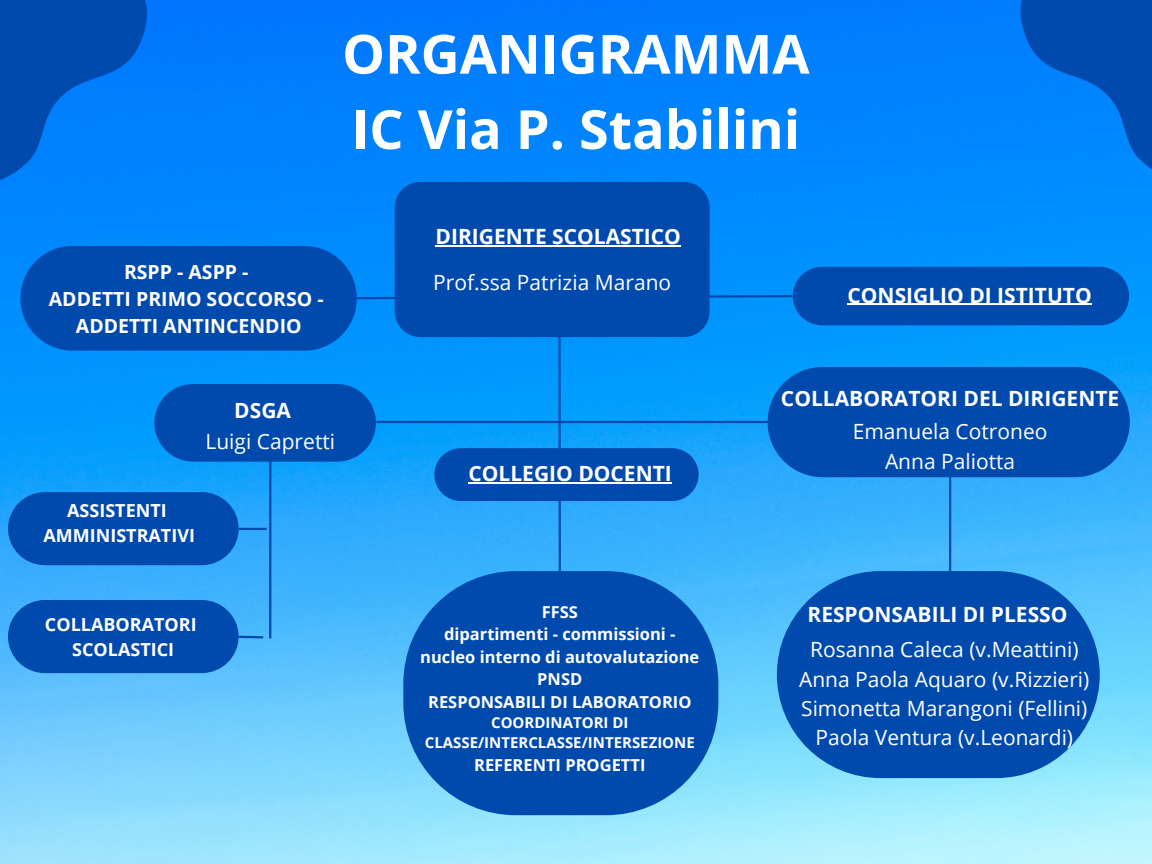
<style>
.page{position:relative;width:1152px;height:864px;background:#fff}
.page>*{position:absolute;margin:0;border:0;box-sizing:border-box;transform-origin:0 0}
.t1{font:700 54px/75.3px "Open Sans";color:#fff}
.t2{font:21px/29.2px "Open Sans";color:#fff;text-align:center}
.t3{font:700 21px "Open Sans";color:#fff}
.t4{font:700 19.5px/27px "Open Sans";color:#fff;text-align:center}
.t5{font:700 18px/24.8px "Open Sans";color:#fff;text-align:center}
.t6{font:700 16.5px/22.5px "Open Sans";color:#fff;text-align:center}
.t7{font:700 15px/20.2px "Open Sans";color:#fff;text-align:center}
</style>
<div class="page">
<img style="left:0;top:0;width:1152px;height:864px">
<div style="left:20px;top:246px;width:337px;height:105px;background:#004aad;border-radius:52px"></div>
<hr style="left:376px;top:421px;width:394px;height:2px;background:#004aad">
<hr style="left:558px;top:213px;width:3px;height:388px;background:#004aad">
<hr style="left:269px;top:454px;width:2px;height:184px;background:#004aad">
<hr style="left:949px;top:473px;width:2px;height:127px;background:#004aad">
<div style="left:434px;top:448px;width:265px;height:53px;background:#004aad;border-radius:27px"></div>
<div style="left:395px;top:182px;width:315px;height:155px;background:#004aad;border-radius:26px"></div>
<div style="left:8px;top:492px;width:231px;height:73px;background:#004aad;border-radius:37px"></div>
<div style="left:403px;top:571px;width:315px;height:244px;background:#004aad;border-radius:112px"></div>
<svg style="left:777px;top:571px;width:323px;height:207px;background:#0e5cb8"></svg>
<svg style="left:154px;top:384px;width:222px;height:78px;background:#0050b3"></svg>
<div style="left:768px;top:367px;width:362px;height:110px;background:#004aad"></div>
<svg style="left:0;top:0;width:148px;height:183px;background:#0061d0"></svg>
<svg style="left:1020px;top:0;width:132px;height:181px;background:#0068d4"></svg>
<hr style="left:469px;top:482px;width:203px;height:1px;background:#fff">
<hr style="left:436px;top:245px;width:245px;height:1px;background:#fff">
<div style="left:8px;top:600px;width:231px;height:73px;background:#004aad;border-radius:37px"></div>
<hr style="left:238px;top:528px;width:29px;height:2px;background:#004aad">
<svg style="left:238px;top:635px;width:28px;height:5px"></svg>
<svg style="left:355px;top:267px;width:774px;height:58px"></svg>
<hr style="left:848px;top:304px;width:244px;height:1px;background:#fff">
<h1 class="t1" style="left:342px;top:15px;width:469px">ORGANIGRAMMA<br>IC Via P. Stabilini</h1>
<p class="t4" style="left:49px;top:258px;width:276px">RSPP - ASPP -<br>ADDETTI PRIMO SOCCORSO -<br>ADDETTI ANTINCENDIO</p>
<p class="t3" style="left:234px;top:396px;width:58px">DSGA</p>
<p class="t2" style="left:206px;top:426px;width:131px">Luigi Capretti</p>
<p class="t5" style="left:44px;top:498px;width:153px">ASSISTENTI<br>AMMINISTRATIVI</p>
<p class="t5" style="left:45px;top:612px;width:153px">COLLABORATORI<br>SCOLASTICI</p>
<p class="t3" style="left:436px;top:221px;width:247px">DIRIGENTE SCOLASTICO</p>
<p class="t2" style="left:433px;top:268px;width:239px">Prof.ssa Patrizia Marano</p>
<p class="t3" style="left:469px;top:459px;width:205px">COLLEGIO DOCENTI</p>
<p class="t6" style="left:420px;top:600px;width:281px">FFSS<br>dipartimenti - commissioni - nucleo interno di autovalutazione<br>PNSD<br>RESPONSABILI DI LABORATORIO</p>
<p class="t7" style="left:425px;top:712px;width:272px">COORDINATORI DI<br>CLASSE/INTERCLASSE/INTERSEZIONE</p>
<p class="t6" style="left:474px;top:753px;width:173px">REFERENTI PROGETTI</p>
<p class="t3" style="left:848px;top:280px;width:246px">CONSIGLIO DI ISTITUTO</p>
<p class="t3" style="left:781px;top:383px;width:340px">COLLABORATORI DEL DIRIGENTE</p>
<p class="t2" style="left:853px;top:417px;width:196px">Emanuela Cotroneo<br>Anna Paliotta</p>
<p class="t3" style="left:807px;top:599px;width:262px">RESPONSABILI DI PLESSO</p>
<p class="t2" style="left:799px;top:635px;width:292px">Rosanna Caleca (v.Meattini)<br>Anna Paola Aquaro (v.Rizzieri)<br>Simonetta Marangoni (Fellini)<br>Paola Ventura (v.Leonardi)</p>
</div>
